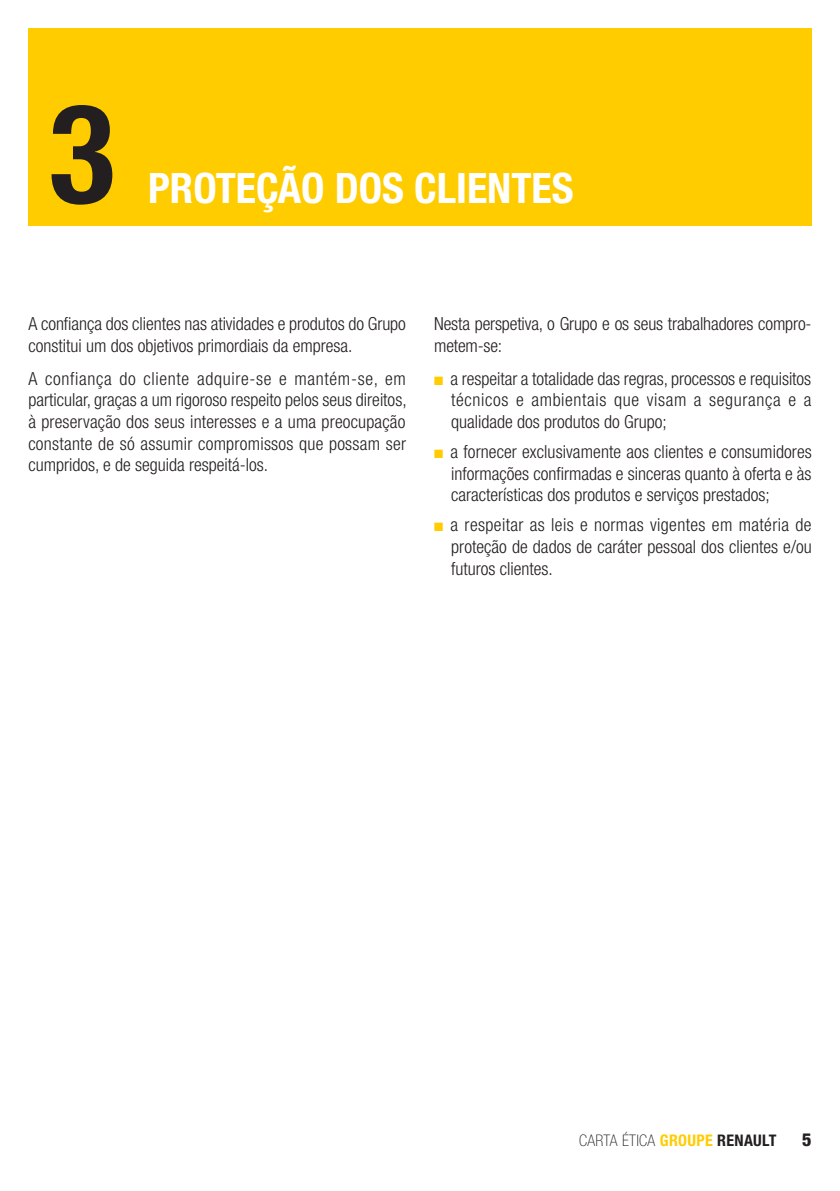
<style>
.page{position:relative;width:840px;height:1191px;background:#fff}
.page>*{position:absolute;margin:0;border:0;box-sizing:border-box;transform-origin:0 0}
.t1{font:700 condensed 138px "Helvetica Neue LT Std";color:#231f20}
.t2{font:700 condensed 42px "Helvetica Neue LT Std";color:#fff}
.t3{font:300 condensed 18px/21.6px "Helvetica Neue LT Std";color:#231f20;text-align:justify}
.t4{font:800 condensed 18px "Helvetica Neue LT Std";color:#231f20}
.t5{font:100 condensed 16px "Helvetica Neue LT Std";letter-spacing:.02em;color:#231f20}
.s1{color:#fc0}
.s2{font-weight:700;color:#fc0}
.s3{font-weight:700}
</style>
<div class="page">
<div style="left:28px;top:28px;width:783px;height:197px;background:#fc0"></div>
<h1 class="t1" style="left:49px;top:70px;width:68px">3</h1>
<h2 class="t2" style="left:148px;top:162px;width:427px">PROTEÇÃO DOS CLIENTES</h2>
<p class="t3" style="left:28px;top:313px;width:379px">A confiança dos clientes nas atividades e produtos do Grupo constitui um dos objetivos primordiais da empresa.</p>
<p class="t3" style="left:28px;top:367px;width:379px">A confiança do cliente adquire-se e mantém-se, em particular, graças a um rigoroso respeito pelos seus direitos, à preservação dos seus interesses e a uma preocupação constante de só assumir compromissos que possam ser cumpridos, e de seguida respeitá-los.</p>
<p class="t3" style="left:434px;top:313px;width:378px">Nesta perspetiva, o Grupo e os seus trabalhadores compro&shy;metem-se:</p>
<p class="t3" style="left:451px;top:367px;width:361px;text-indent:-17px"><span class="s1">■</span> a respeitar a totalidade das regras, processos e requisitos técnicos e ambientais que visam a segurança e a qualidade dos produtos do Grupo;</p>
<p class="t3" style="left:451px;top:441px;width:362px;text-indent:-17px"><span class="s1">■</span> a fornecer exclusivamente aos clientes e consumidores informações confirmadas e sinceras quanto à oferta e às características dos produtos e serviços prestados;</p>
<p class="t3" style="left:451px;top:514px;width:362px;text-indent:-17px"><span class="s1">■</span> a respeitar as leis e normas vigentes em matéria de proteção de dados de caráter pessoal dos clientes e/ou futuros clientes.</p>
<p class="t5" style="left:579px;top:1131px;width:198px">CARTA ÉTICA <span class="s2">GROUPE</span> <span class="s3">RENAULT</span></p>
<p class="t4" style="left:801px;top:1128px;width:11px">5</p>
</div>
